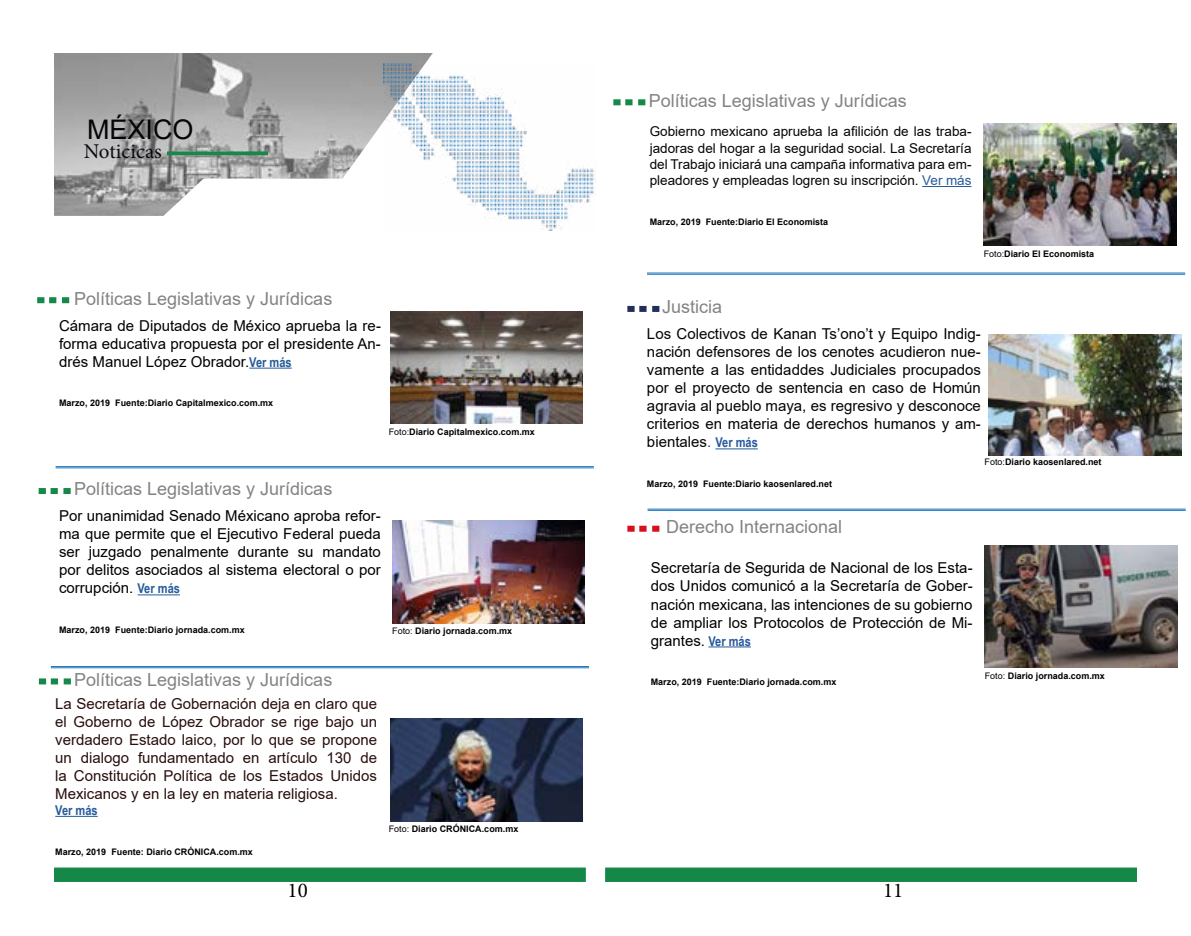
<style>
.page{position:relative;width:1191px;height:936px;background:#fff}
.page>*{position:absolute;margin:0;border:0;box-sizing:border-box;transform-origin:0 0}
.t1{font:27px "Arial";color:#070509}
.t2{font:21px "Minion Pro";color:#0a0b15}
.t3{font:21px "Minion Pro";color:#000}
.t4{font:18px "Arial";color:#828482}
.t5{font:15px/18px "Arial";color:#000;text-align:justify}
.t6{font:15px/18px "Arial";color:#040407;text-align:justify}
.t7{font:15px/18px "Arial";color:#280e0c;text-align:justify}
.t8{font:13.5px/16.2px "Arial";color:#060508;text-align:justify}
.t9{font:700 13.5px "Arial Narrow";color:#275b9b}
.t10{font:700 9px "Arial";color:#000}
.s1{font-family:"Arial Narrow";font-weight:700;font-size:13.5px;color:#275b9b}
.s2{font-weight:400}
.s3{color:#275b9b}
.s4{color:#184093}
</style>
<div class="page">
<img style="left:54px;top:53px;width:230px;height:163px">
<svg style="left:284px;top:53px;width:337px;height:178px"></svg>
<img style="left:384px;top:64px;width:211px;height:166px">
<div style="left:167px;top:151px;width:101px;height:4px;border:3px solid #168849"></div>
<hr style="left:56px;top:466px;width:538px;height:1px;background:#1c76bc">
<hr style="left:56px;top:467px;width:538px;height:1px;background:#1c76bc">
<img style="left:983px;top:124px;width:193px;height:121px">
<hr style="left:922px;top:186px;width:49px;height:1px;background:#275b9b">
<div style="left:54px;top:867px;width:532px;height:14px;background:#158848;border:2px solid #168849"></div>
<div style="left:605px;top:867px;width:532px;height:14px;background:#158848;border:2px solid #168849"></div>
<img style="left:984px;top:545px;width:193px;height:122px">
<hr style="left:708px;top:646px;width:43px;height:1px;background:#275b9b">
<hr style="left:51px;top:666px;width:538px;height:1px;background:#1c76bc">
<hr style="left:51px;top:667px;width:538px;height:1px;background:#1c76bc">
<img style="left:390px;top:311px;width:193px;height:112px">
<hr style="left:249px;top:367px;width:43px;height:1px;background:#275b9b">
<img style="left:392px;top:520px;width:193px;height:103px">
<hr style="left:137px;top:594px;width:43px;height:1px;background:#275b9b">
<div style="left:39px;top:488px;width:7px;height:6px;background:#168849;border:3px solid #16884a"></div>
<div style="left:51px;top:488px;width:7px;height:6px;background:#168849;border:3px solid #16884a"></div>
<svg style="left:63px;top:488px;width:8px;height:6px"></svg>
<svg style="left:37px;top:297px;width:7px;height:6px"></svg>
<svg style="left:49px;top:297px;width:7px;height:6px"></svg>
<svg style="left:62px;top:297px;width:7px;height:6px"></svg>
<hr style="left:647px;top:509px;width:538px;height:1px;background:#1c76bc">
<hr style="left:647px;top:510px;width:538px;height:1px;background:#1c76bc">
<img style="left:390px;top:718px;width:193px;height:103px">
<hr style="left:55px;top:815px;width:43px;height:1px;background:#275b9b">
<svg style="left:39px;top:678px;width:7px;height:6px"></svg>
<svg style="left:51px;top:678px;width:7px;height:6px"></svg>
<svg style="left:64px;top:678px;width:7px;height:6px"></svg>
<svg style="left:627px;top:525px;width:7px;height:6px"></svg>
<svg style="left:639px;top:525px;width:7px;height:6px"></svg>
<svg style="left:652px;top:525px;width:7px;height:6px"></svg>
<hr style="left:647px;top:273px;width:538px;height:1px;background:#1c76bc">
<hr style="left:647px;top:274px;width:538px;height:1px;background:#1c76bc">
<img style="left:988px;top:334px;width:193px;height:122px">
<hr style="left:715px;top:448px;width:43px;height:1px;background:#275b9b">
<svg style="left:627px;top:306px;width:7px;height:6px"></svg>
<svg style="left:639px;top:306px;width:7px;height:6px"></svg>
<svg style="left:652px;top:306px;width:7px;height:6px"></svg>
<svg style="left:613px;top:99px;width:7px;height:6px"></svg>
<svg style="left:625px;top:99px;width:7px;height:6px"></svg>
<svg style="left:638px;top:99px;width:7px;height:6px"></svg>
<h1 class="t1" style="left:87px;top:111px;width:108px">MÉXICO</h1>
<h2 class="t2" style="left:84px;top:137px;width:80px">Noticicas</h2>
<p class="t4" style="left:74px;top:286px;width:260px">Políticas Legislativas y Jurídicas</p>
<p class="t5" style="left:59px;top:316px;width:323px">Cámara de Diputados de México aprueba la re&shy;forma educativa propuesta por el presidente An&shy;drés Manuel López Obrador.<span class="s1">Ver más</span></p>
<p class="t10" style="left:59px;top:397px;width:216px">Marzo, 2019 Fuente:Diario Capitalmexico.com.mx</p>
<p class="t10" style="left:389px;top:425px;width:148px"><span class="s2">Foto:</span>Diario Capitalmexico.com.mx</p>
<p class="t4" style="left:74px;top:476px;width:260px">Políticas Legislativas y Jurídicas</p>
<p class="t5" style="left:59px;top:507px;width:323px">Por unanimidad Senado Méxicano aproba refor&shy;ma que permite que el Ejecutivo Federal pueda ser juzgado penalmente durante su mandato por delitos asociados al sistema electoral o por corrupción. <span class="s1">Ver más</span></p>
<p class="t10" style="left:59px;top:623px;width:187px">Marzo, 2019 Fuente:Diario jornada.com.mx</p>
<p class="t4" style="left:74px;top:667px;width:260px">Políticas Legislativas y Jurídicas</p>
<p class="t7" style="left:55px;top:694px;width:323px">La Secretaría de Gobernación deja en claro que el Goberno de López Obrador se rige bajo un verdadero Estado laico, por lo que se propone un dialogo fundamentado en artículo 130 de la Constitución Política de los Estados Unidos Mexicanos y en la ley en materia religiosa.</p>
<p class="t9" style="left:55px;top:799px;width:44px">Ver más</p>
<p class="t10" style="left:55px;top:845px;width:199px">Marzo, 2019 Fuente: Diario CRÓNICA.com.mx</p>
<p class="t10" style="left:392px;top:624px;width:122px"><span class="s2">Foto:</span> Diario jornada.com.mx</p>
<p class="t10" style="left:389px;top:822px;width:131px"><span class="s2">Foto:</span> Diario CRÓNICA.com.mx</p>
<p class="t4" style="left:649px;top:88px;width:260px">Políticas Legislativas y Jurídicas</p>
<p class="t8" style="left:649px;top:123px;width:323px">Gobierno mexicano aprueba la afilición de las traba&shy;jadoras del hogar a la seguridad social. La Secretaría del Trabajo iniciará una campaña informativa para em&shy;pleadores y empleadas logren su inscripción. <span class="s3">Ver más</span></p>
<p class="t10" style="left:649px;top:215px;width:180px">Marzo, 2019 Fuente:Diario El Economista</p>
<p class="t10" style="left:983px;top:247px;width:112px"><span class="s2">Foto:</span>Diario El Economista</p>
<p class="t4" style="left:662px;top:294px;width:62px">Justicia</p>
<p class="t6" style="left:647px;top:325px;width:335px">Los Colectivos de Kanan Ts’ono’t y Equipo Indig&shy;nación defensores de los cenotes acudieron nue&shy;vamente a las entidaddes Judiciales procupados por el proyecto de sentencia en caso de Homún agravia al pueblo maya, es regresivo y desconoce criterios en materia de derechos humanos y am&shy;bientales<span class="s4">.</span> <span class="s1">Ver más</span></p>
<p class="t10" style="left:647px;top:477px;width:187px">Marzo, 2019 Fuente:Diario kaosenlared.net</p>
<p class="t10" style="left:984px;top:455px;width:119px"><span class="s2">Foto:</span>Diario kaosenlared.net</p>
<p class="t4" style="left:666px;top:514px;width:178px">Derecho Internacional</p>
<p class="t5" style="left:651px;top:559px;width:323px">Secretaría de Segurida de Nacional de los Esta&shy;dos Unidos comunicó a la Secretaría de Gober&shy;nación mexicana, las intenciones de su gobierno de ampliar los Protocolos de Protección de Mi&shy;grantes. <span class="s1">Ver más</span></p>
<p class="t10" style="left:651px;top:675px;width:187px">Marzo, 2019 Fuente:Diario jornada.com.mx</p>
<p class="t10" style="left:984px;top:669px;width:122px"><span class="s2">Foto:</span> Diario jornada.com.mx</p>
<h2 class="t3" style="left:288px;top:876px;width:22px">10</h2>
<h2 class="t3" style="left:883px;top:876px;width:22px">11</h2>
</div>
